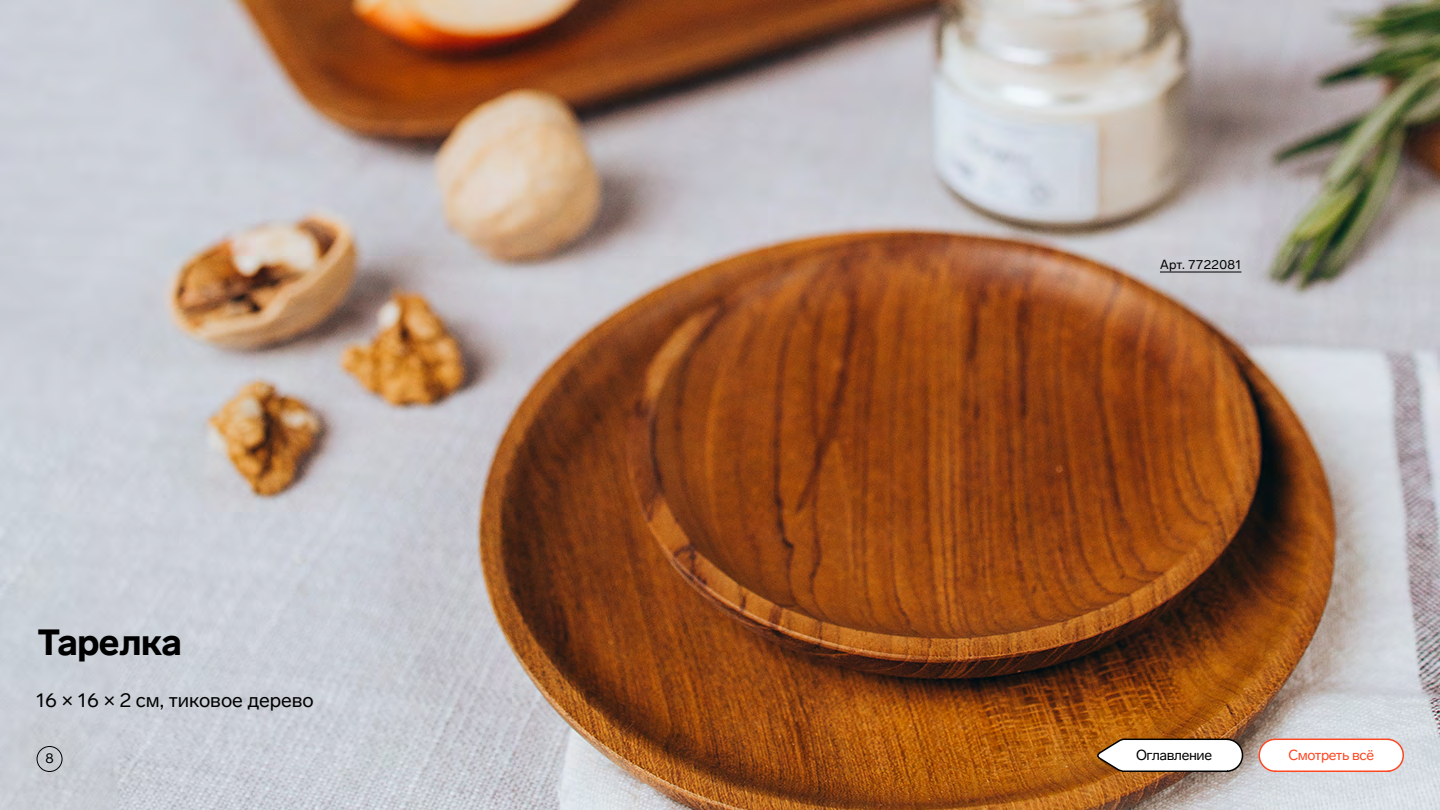
<style>
.page{position:relative;width:1440px;height:810px;background:#fff}
.page>*{position:absolute;margin:0;border:0;box-sizing:border-box;transform-origin:0 0}
.t1{font:900 36px "Lab Grotesque";letter-spacing:-.015em;color:#000}
.t2{font:20px "Lab Grotesque";color:#000}
.t3{font:14.4px "Lab Grotesque";letter-spacing:-.025em;color:#fc4823}
.t4{font:14.4px "Lab Grotesque";letter-spacing:-.025em;color:#000}
.t5{font:14px "Lab Grotesque";color:#000}
.t6{font:13px "Lab Grotesque";letter-spacing:.03em;color:#000}
</style>
<div class="page">
<img style="left:0;top:0;width:1440px;height:810px">
<hr style="left:1160px;top:272px;width:81px;height:1px;background:#000">
<div style="left:1259px;top:739px;width:144px;height:32px;background:#fff;border-radius:16px"></div>
<div style="left:1258px;top:739px;width:146px;height:33px;border:2px solid #fc4823;border-radius:16px"></div>
<div style="left:37px;top:746px;width:26px;height:26px;border:1px solid #000;border-radius:50%"></div>
<svg style="left:1095px;top:738px;width:149px;height:35px"></svg>
<div style="left:1125px;top:749px;width:98px;height:11px;background:#fff"></div>
<h1 class="t1" style="left:37px;top:621px;width:146px">Тарелка</h1>
<p class="t2" style="left:36px;top:688px;width:279px">16 × 16 × 2 см, тиковое дерево</p>
<p class="t6" style="left:1160px;top:257px;width:83px">Арт. 7722081</p>
<p class="t5" style="left:45px;top:750px;width:10px">8</p>
<p class="t4" style="left:1136px;top:746px;width:78px">Оглавление</p>
<p class="t3" style="left:1288px;top:746px;width:87px">Смотреть всё</p>
</div>
